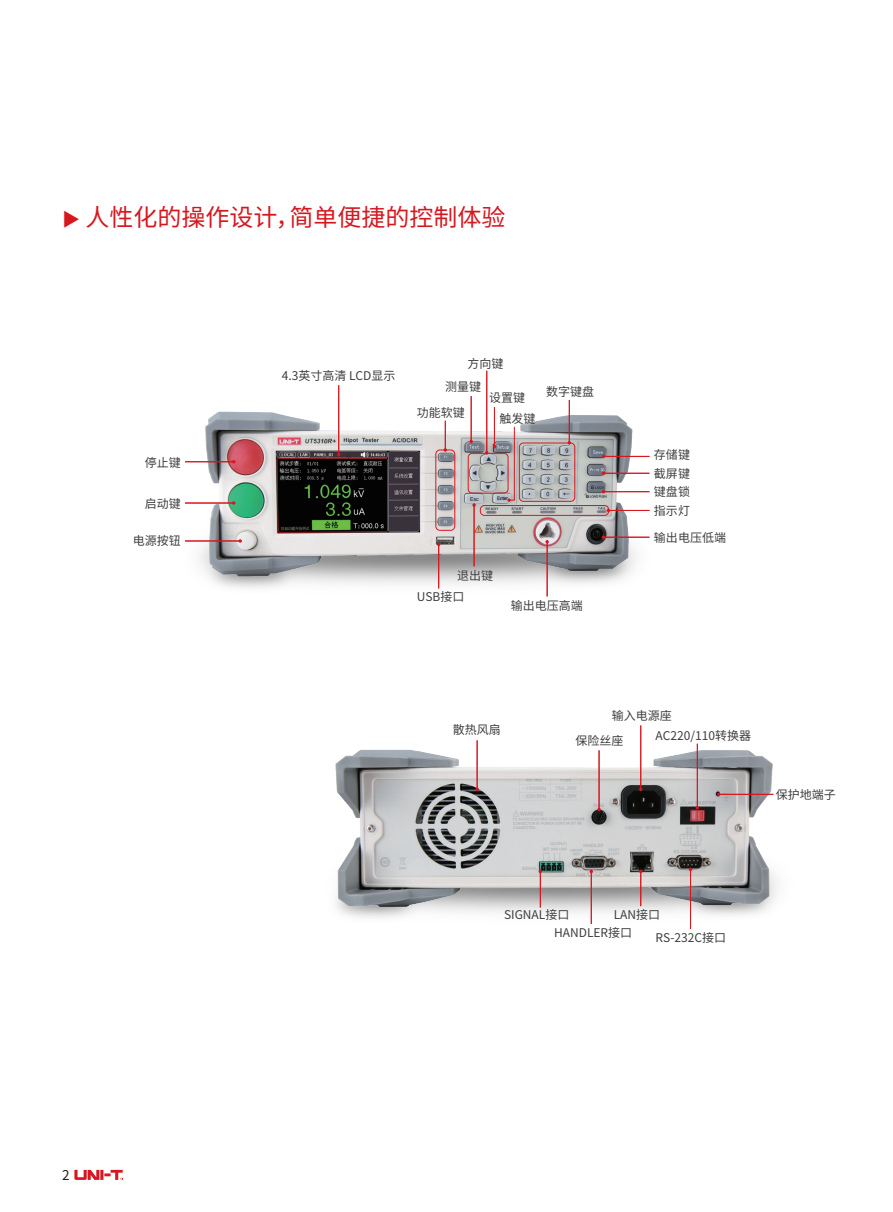
<style>
.page{position:relative;width:893px;height:1212px;background:#fff}
.page>*{position:absolute;margin:0;border:0;box-sizing:border-box;transform-origin:0 0}
.t1{font:24px "Source Han Sans CN";color:#d7171f}
.t2{font:13.5px "Source Han Sans CN";color:#231f20}
.t3{font:12px/18.5px "Source Han Sans CN";color:#3e3e3f}
.s1{font-size:18px}
</style>
<div class="page">
<img style="left:335px;top:731px;width:443px;height:188px">
<img style="left:185px;top:395px;width:465px;height:191px">
<img style="left:185px;top:514px;width:153px;height:74px">
<svg style="left:74px;top:1170px;width:49px;height:10px"></svg>
<hr style="left:338px;top:385px;width:1px;height:70px;background:#d7171f">
<hr style="left:185px;top:502px;width:49px;height:1px;background:#d7171f">
<hr style="left:185px;top:461px;width:49px;height:1px;background:#d7171f">
<hr style="left:185px;top:540px;width:55px;height:1px;background:#d7171f">
<svg style="left:238px;top:539px;width:4px;height:4px"></svg>
<hr style="left:486px;top:371px;width:1px;height:82px;background:#d7171f">
<hr style="left:471px;top:396px;width:1px;height:45px;background:#d7171f">
<hr style="left:494px;top:407px;width:1px;height:40px;background:#d7171f">
<svg style="left:485px;top:445px;width:11px;height:8px"></svg>
<svg style="left:444px;top:421px;width:3px;height:29px"></svg>
<svg style="left:507px;top:426px;width:8px;height:76px"></svg>
<hr style="left:569px;top:400px;width:1px;height:43px;background:#d7171f">
<hr style="left:640px;top:725px;width:1px;height:64px;background:#d7171f">
<hr style="left:697px;top:744px;width:1px;height:64px;background:#d7171f">
<hr style="left:599px;top:750px;width:1px;height:60px;background:#d7171f">
<hr style="left:477px;top:740px;width:1px;height:49px;background:#d7171f">
<hr style="left:547px;top:542px;width:1px;height:54px;background:#d7171f">
<hr style="left:474px;top:505px;width:1px;height:61px;background:#d7171f">
<svg style="left:472px;top:503px;width:4px;height:4px"></svg>
<hr style="left:438px;top:544px;width:1px;height:44px;background:#d7171f">
<hr style="left:603px;top:456px;width:46px;height:1px;background:#d7171f">
<hr style="left:603px;top:473px;width:46px;height:1px;background:#d7171f">
<hr style="left:603px;top:491px;width:46px;height:1px;background:#d7171f">
<hr style="left:608px;top:510px;width:41px;height:1px;background:#d7171f">
<hr style="left:603px;top:537px;width:46px;height:1px;background:#d7171f">
<hr style="left:719px;top:794px;width:54px;height:1px;background:#d7171f">
<div style="left:468px;top:453px;width:40px;height:40px;border:1px solid #d7171f;border-radius:4px"></div>
<div style="left:519px;top:443px;width:56px;height:59px;border:1px solid #d7171f;border-radius:4px"></div>
<div style="left:480px;top:505px;width:129px;height:11px;border:1px solid #d7171f;border-radius:4px"></div>
<div style="left:435px;top:450px;width:20px;height:81px;border:1px solid #d7171f;border-radius:4px"></div>
<hr style="left:540px;top:871px;width:1px;height:36px;background:#d7171f">
<hr style="left:591px;top:871px;width:1px;height:53px;background:#d7171f">
<hr style="left:640px;top:871px;width:1px;height:35px;background:#d7171f">
<hr style="left:690px;top:869px;width:1px;height:60px;background:#d7171f">
<h1 class="t1" style="left:62px;top:204px;width:445px"><span class="s1">▶</span> 人性化的操作设计，简单便捷的控制体验</h1>
<p class="t3" style="left:145px;top:453px;width:37px">停止键</p>
<p class="t3" style="left:145px;top:494px;width:37px">启动键</p>
<p class="t3" style="left:133px;top:532px;width:49px">电源按钮</p>
<p class="t3" style="left:282px;top:367px;width:115px">4.3英寸高清 LCD显示</p>
<p class="t3" style="left:468px;top:354px;width:37px">方向键</p>
<p class="t3" style="left:489px;top:388px;width:37px">设置键</p>
<p class="t3" style="left:417px;top:374px;width:66px;line-height:26.1px;text-indent:28px">测量键功能软键</p>
<p class="t3" style="left:499px;top:410px;width:37px">触发键</p>
<p class="t3" style="left:546px;top:383px;width:49px">数字键盘</p>
<p class="t3" style="left:417px;top:566px;width:78px;line-height:21px;text-indent:40px">退出键<br>USB接口</p>
<p class="t3" style="left:511px;top:597px;width:73px">输出电压高端</p>
<p class="t3" style="left:654px;top:446px;width:37px;text-align:justify">存储键截屏键键盘锁</p>
<p class="t3" style="left:654px;top:502px;width:37px">指示灯</p>
<p class="t3" style="left:654px;top:529px;width:73px">输出电压低端</p>
<p class="t3" style="left:453px;top:721px;width:49px">散热风扇</p>
<p class="t3" style="left:656px;top:705px;width:97px;line-height:20.7px;text-indent:-44px">输入电源座<br>AC220/110转换器</p>
<p class="t3" style="left:575px;top:732px;width:49px">保险丝座</p>
<p class="t3" style="left:776px;top:785px;width:61px">保护地端子</p>
<p class="t3" style="left:504px;top:906px;width:67px">SIGNAL接口</p>
<p class="t3" style="left:554px;top:906px;width:108px;line-height:18px;text-indent:60px">LAN接口<br>HANDLER接口</p>
<p class="t3" style="left:656px;top:928px;width:72px">RS-232C接口</p>
<p class="t2" style="left:62px;top:1167px;width:9px">2</p>
</div>
